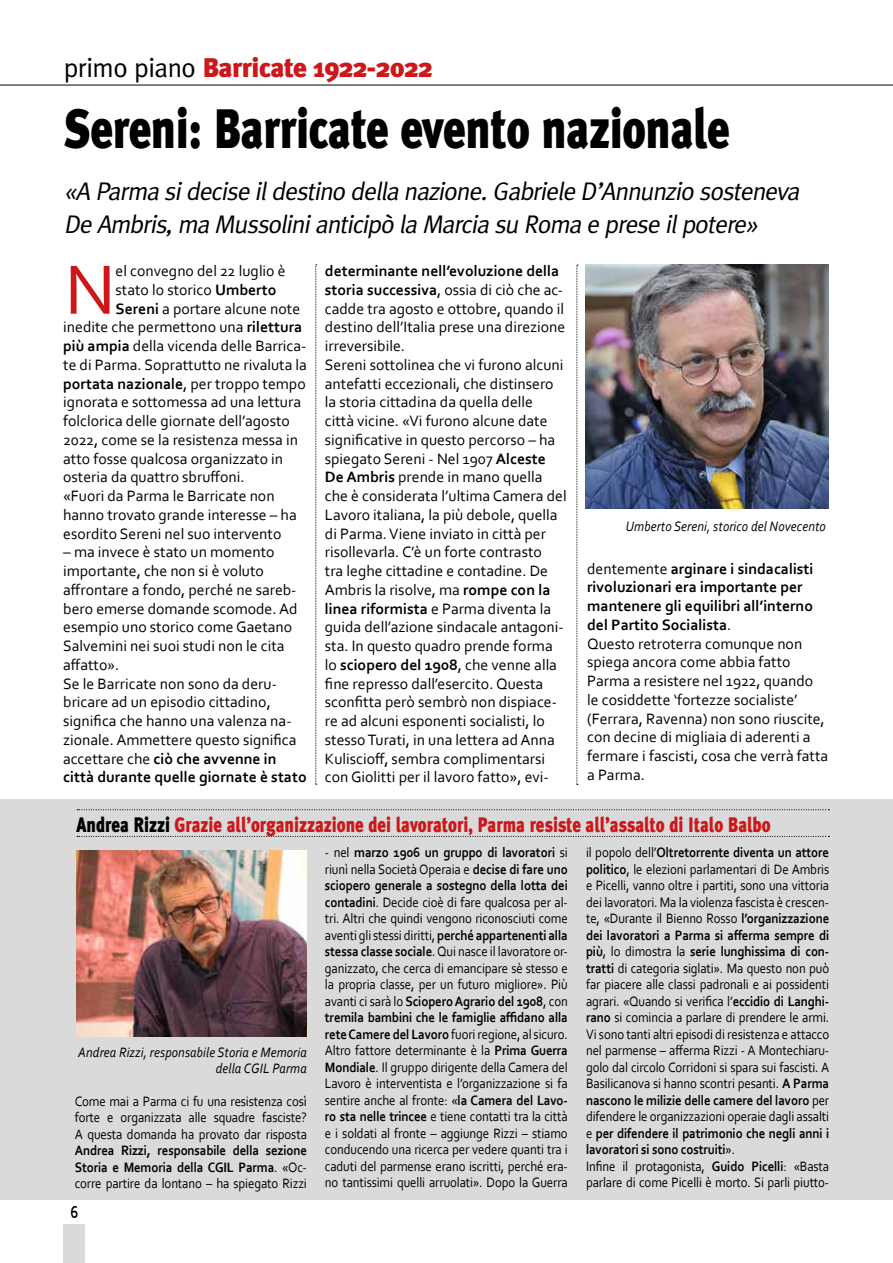
<style>
.page{position:relative;width:893px;height:1263px;background:#fff}
.page>*{position:absolute;margin:0;border:0;box-sizing:border-box;transform-origin:0 0}
.t1{font:73.2px "Corbel";color:#cd171a}
.t2{font:900 55.5px "Meta Plus";letter-spacing:-.01em;color:#000;scale:.8 1}
.t3{font:900 27px "Meta Plus";letter-spacing:-.02em;color:#cd171a}
.t4{font:italic 25.5px/33px "Meta Plus";color:#000}
.t5{font:900 21px "Meta Plus";color:#cd171a;scale:.8 1}
.t6{font:700 18px "Corbel";color:#000;scale:.8 1}
.t7{font:15.75px/18.8px "Corbel";color:#000}
.t8{font:700 15.75px "Corbel";color:#000}
.t9{font:14.25px/16.5px "Corbel";letter-spacing:-.01em;color:#000;text-align:justify;scale:.9 1}
.t10{font:700 14.25px/16.5px "Corbel";letter-spacing:-.01em;color:#000;text-align:justify;scale:.9 1}
.t11{font:italic 14.25px/16.5px "Corbel";letter-spacing:.01em;color:#000;text-align:right;scale:.9 1}
.s1{font-weight:400;color:#000}
.s2{font-weight:700}
.s3{font-weight:400}
.s4{color:#000}
</style>
<div class="page">
<div style="left:64px;top:1225px;width:21px;height:38px;background:#dadada"></div>
<hr style="left:0;top:85px;width:893px;height:1px;background:#000">
<svg style="left:315px;top:264px;width:2px;height:521px"></svg>
<img style="left:585px;top:264px;width:243px;height:244px">
<svg style="left:576px;top:265px;width:2px;height:520px"></svg>
<div style="left:0;top:799px;width:893px;height:400px;background:#dadada"></div>
<svg style="left:77px;top:809px;width:752px;height:1px"></svg>
<svg style="left:77px;top:836px;width:752px;height:201px"></svg>
<h3 class="t3" style="left:64px;top:52px;width:370px"><span class="s1">primo piano</span> Barricate 1922-2022</h3>
<h2 class="t2" style="left:64px;top:97px;width:834px">Sereni: Barricate evento nazionale</h2>
<h3 class="t4" style="left:64px;top:174px;width:742px">«A Parma sidecise ildestino della nazione.Gabriele D’Annunzio sosteneva<br>De Ambris,ma Mussolinianticipò la Marcia su Roma e prese ilpotere»</h3>
<h1 class="t1" style="left:65px;top:244px;width:52px">N</h1>
<p class="t7" style="left:116px;top:261px;width:172px">el convegno del 22 luglio è</p>
<p class="t7" style="left:325px;top:261px;width:243px"><span class="s2">determinante nell’evoluzione della storia successiva</span>, ossia di ciò che ac&shy;cadde tra agosto e ottobre, quando il destino dell’Italia prese una direzione irreversibile.<br>Sereni sottolinea che vi furono alcuni antefatti eccezionali, che distinsero la storia cittadina da quella delle<br>città vicine. «Vi furono alcune date significative in questo percorso – ha spiegato Sereni - Nel 1907 <span class="s2">Alceste De Ambris</span> prende in mano quella che è considerata l’ultima Camera del Lavoro italiana, la più debole, quella di Parma. Viene inviato in città per risollevarla. C’è un forte contrasto<br>tra leghe cittadine e contadine. De Ambris la risolve, ma <span class="s2">rompe con la linea riformista</span> e Parma diventa la guida dell’azione sindacale antagoni&shy;sta. In questo quadro prende forma lo <span class="s2">sciopero del 1908</span>, che venne alla fine represso dall’esercito. Questa sconfitta però sembrò non dispiace&shy;re ad alcuni esponenti socialisti, lo stesso Turati, in una lettera ad Anna Kuliscioff, sembra complimentarsi con Giolitti per il lavoro fatto», evi-</p>
<p class="t7" style="left:116px;top:280px;width:162px">stato lo storico <span class="s2">Umberto</span></p>
<p class="t7" style="left:116px;top:299px;width:186px"><span class="s2">Sereni</span> a portare alcune note</p>
<p class="t7" style="left:63px;top:317px;width:241px">inedite che permettono una <span class="s2">rilettura</span></p>
<p class="t7" style="left:63px;top:336px;width:245px"><span class="s2">più ampia</span> della vicenda delle Barrica-</p>
<p class="t7" style="left:63px;top:355px;width:245px">te di Parma. Soprattutto ne rivaluta la</p>
<p class="t8" style="left:63px;top:374px;width:244px">portata nazionale<span class="s3">, per troppo tempo</span></p>
<p class="t7" style="left:63px;top:392px;width:239px">ignorata e sottomessa ad una lettura</p>
<p class="t7" style="left:63px;top:411px;width:228px">folclorica delle giornate dell’agosto</p>
<p class="t7" style="left:63px;top:430px;width:236px">2022, come se la resistenza messa in</p>
<p class="t7" style="left:63px;top:449px;width:221px">atto fosse qualcosa organizzato in</p>
<p class="t7" style="left:63px;top:467px;width:183px">osteria da quattro sbruffoni.</p>
<p class="t7" style="left:63px;top:486px;width:213px">«Fuori da Parma le Barricate non</p>
<p class="t7" style="left:63px;top:505px;width:235px">hanno trovato grande interesse – ha</p>
<p class="t7" style="left:63px;top:524px;width:220px">esordito Sereni nel suo intervento</p>
<p class="t7" style="left:63px;top:542px;width:245px">– ma invece è stato un momento importante, che non si è voluto affrontare a fondo, perché ne sareb&shy;bero emerse domande scomode. Ad esempio uno storico come Gaetano<br>Salvemini nei suoi studi non le cita affatto».<br>Se le Barricate non sono da deru&shy;bricare ad un episodio cittadino, significa che hanno una valenza na&shy;zionale. Ammettere questo significa accettare che <span class="s2">ciò che avvenne in città durante quelle giornate è stato</span></p>
<p class="t11" style="left:626px;top:517px;width:224px">Umberto Sereni, storico del Novecento</p>
<p class="t7" style="left:587px;top:559px;width:243px">dentemente <span class="s2">arginare i sindacalisti rivoluzionari era importante per mantenere gli equilibri all’interno del Partito Socialista</span>.<br>Questo retroterra comunque non spiega ancora come abbia fatto<br>Parma a resistere nel 1922, quando le cosiddette ‘fortezze socialiste’ (Ferrara, Ravenna) non sono riuscite, con decine di migliaia di aderenti a fermare i fascisti, cosa che verrà fatta a Parma.</p>
<h3 class="t5" style="left:77px;top:812px;width:869px"><span class="s4">Andrea Rizzi</span> Grazie all’organizzazione dei lavoratori, Parma resiste all’assalto di Italo Balbo</h3>
<p class="t11" style="left:78px;top:1043px;width:256px">Andrea Rizzi, responsabile Storia e Memoria della CGIL Parma</p>
<p class="t9" style="left:75px;top:1092px;width:260px">Come mai a Parma ci fu una resistenza così forte e organizzata alle squadre fasciste?<br>A questa domanda ha provato dar risposta</p>
<p class="t10" style="left:75px;top:1142px;width:260px">Andrea Rizzi, responsabile della sezione Storia e Memoria della CGIL Parma<span class="s3">. «Oc&shy;corre partire da lontano – ha spiegato Rizzi</span></p>
<p class="t6" style="left:70px;top:1201px;width:11px">6</p>
<p class="t9" style="left:325px;top:844px;width:271px">- nel <span class="s2">marzo 1906 un gruppo di lavoratori</span> si riunì nella Società Operaia e <span class="s2">decise di fare uno sciopero generale a sostegno della lotta dei contadini</span>. Decide cioè di fare qualcosa per al&shy;tri. Altri che quindi vengono riconosciuti come aventi gli stessi diritti, <span class="s2">perché appartenenti alla stessa classe sociale</span>. Qui nasce il lavoratore or&shy;ganizzato, che cerca di emancipare sè stesso e la propria classe, per un futuro migliore». Più avanti ci sarà lo <span class="s2">Sciopero Agrario del 1908</span>, con <span class="s2">tremila bambini che le famiglie affidano alla rete Camere del Lavoro</span> fuori regione, al sicuro.<br>Altro fattore determinante è la <span class="s2">Prima Guerra Mondiale</span>. Il gruppo dirigente della Camera del Lavoro è interventista e l’organizzazione si fa sentire anche al fronte: «<span class="s2">la Camera del Lavo&shy;ro sta nelle trincee</span> e tiene contatti tra la città e i soldati al fronte – aggiunge Rizzi – stiamo conducendo una ricerca per vedere quanti tra i caduti del parmense erano iscritti, perché era&shy;no tantissimi quelli arruolati». Dopo la Guerra</p>
<p class="t9" style="left:586px;top:844px;width:272px;text-align:left">il popolo dell’<span class="s2">Oltretorrente diventa un attore politico</span>, le elezioni parlamentari di De Ambris e Picelli, vanno oltre i partiti, sono una vittoria dei lavoratori. Ma la violenza fascista è crescen&shy;te, «Durante il Bienno Rosso <span class="s2">l’organizzazione dei lavoratori a Parma si afferma sempre di più</span>, lo dimostra la <span class="s2">serie lunghissima di con&shy;tratti</span> di categoria siglati». Ma questo non può far piacere alle classi padronali e ai possidenti agrari. «Quando si verifica l’<span class="s2">eccidio di Langhi&shy;rano</span> si comincia a parlare di prendere le armi.<br>Vi sono tanti altri episodi di resistenza e attacco nel parmense – afferma Rizzi - A Montechiaru&shy;golo dal circolo Corridoni si spara sui fascisti. A Basilicanova si hanno scontri pesanti. <span class="s2">A Parma nascono le milizie delle camere del lavoro</span> per difendere le organizzazioni operaie dagli assalti e <span class="s2">per difendere il patrimonio che negli anni i lavoratori si sono costruiti</span>».<br>Infine il protagonista, <span class="s2">Guido Picelli</span>: «Basta parlare di come Picelli è morto. Si parli piutto-</p>
</div>
